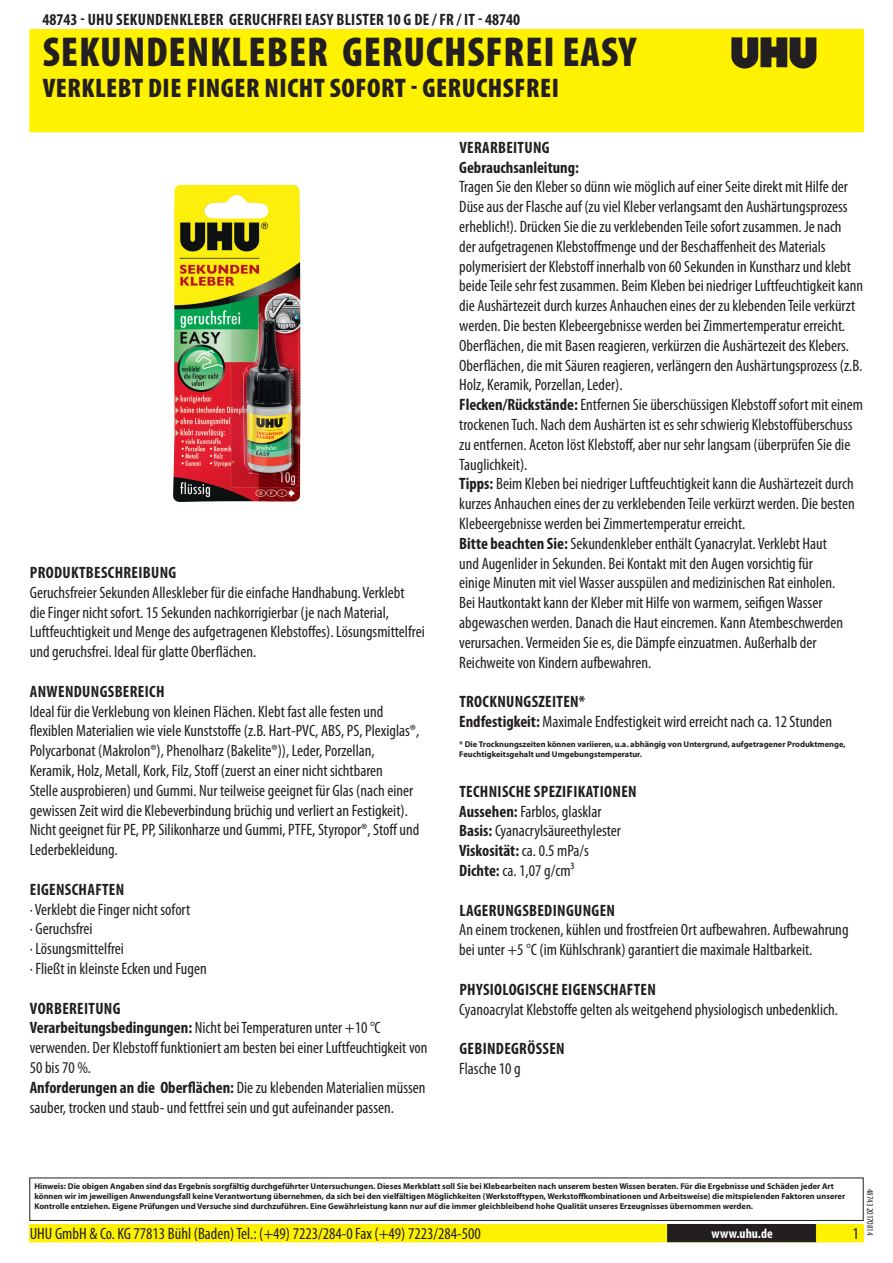
<style>
.page{position:relative;width:893px;height:1263px;background:#fff}
.page>*{position:absolute;margin:0;border:0;box-sizing:border-box;transform-origin:0 0}
.PageHeaderBlack{font:900 condensed 42px "Myriad Pro";letter-spacing:.02em;color:#231f20}
.PageSubheaderBlack{font:900 condensed 27px "Myriad Pro";letter-spacing:.02em;color:#231f20}
.Regular{font:condensed 16.5px/19.8px "Myriad Pro";color:#231f20}
.TOCItem{font:700 condensed 16.5px "Myriad Pro";letter-spacing:.02em;color:#231f20}
.ContactDataBlack{font:condensed 16.5px "Myriad Pro";color:#231f20}
.Regular-2{font:700 condensed 16.5px "Myriad Pro";color:#231f20}
.URL{font:700 condensed 13.5px "Myriad Pro";color:#fff}
.Revisie{font:condensed 9px "Myriad Pro";color:#231f20}
.Disclaimer{font:700 8.4px/10.1px "Myriad Pro";color:#231f20}
.s1{font-weight:700}
.s2{font-weight:400}
</style>
<div class="page">
<div style="left:30px;top:30px;width:833px;height:102px;background:#fff200"></div>
<svg style="left:731px;top:37px;width:85px;height:32px"></svg>
<div style="left:29px;top:1177px;width:835px;height:44px;border:1px solid #231f20"></div>
<div style="left:30px;top:1225px;width:833px;height:17px;background:#fff200"></div>
<div style="left:29px;top:1224px;width:835px;height:18px;border:1px solid #fff200"></div>
<div style="left:668px;top:1225px;width:148px;height:17px;background:#231f20"></div>
<div style="left:667px;top:1224px;width:150px;height:18px;border:1px solid #231f20"></div>
<img style="left:173px;top:185px;width:128px;height:317px">
<p class="TOCItem" style="left:43px;top:9px;width:479px">48743 - UHU SEKUNDENKLEBER GERUCHFREI EASY BLISTER 10 G DE / FR / IT - 48740</p>
<p class="PageHeaderBlack" style="left:43px;top:25px;width:595px">SEKUNDENKLEBER GERUCHSFREI EASY</p>
<p class="PageSubheaderBlack" style="left:43px;top:70px;width:27px">VERKLEB</p>
<p class="PageSubheaderBlack" style="left:132px;top:70px;width:428px">T DIE FINGER NICHT SOFORT - GERUCHSFREI</p>
<p class="TOCItem" style="left:30px;top:562px;width:148px">PRODUKTBESCHREIBUNG</p>
<p class="Regular" style="left:30px;top:582px;width:396px">Geruchsfreier Sekunden Alleskleber für die einfache Handhabung. Verklebt<br>die Finger nicht sofort. 1 5 Sekunden nachkorrigierbar (je nach Material, Luftfeuchtigkeit und Menge des aufgetragenen Klebstoffes). Lösungsmittelfrei und geruchsfrei. Ideal für glatte Oberflächen.</p>
<p class="TOCItem" style="left:30px;top:681px;width:38px">ANWENDUN</p>
<p class="TOCItem" style="left:100px;top:681px;width:17px">GSBERE</p>
<p class="TOCItem" style="left:145px;top:681px;width:19px">ICH</p>
<p class="Regular" style="left:30px;top:701px;width:391px">Ideal für die Verklebung von kleinen Flächen. Klebt fast alle festen und flexiblen Materialien wie viele Kunststoffe (z.B. Hart-PVC, ABS, PS, Plexiglas®, Polycarbonat (Makrolon®), Phenolharz (Bakelite®)), Leder, Porzellan, Keramik, Holz, Metall, Kork, Filz, Stoff (zuerst an einer nicht sichtbaren<br>Stelle ausprobieren) und Gummi. Nur teilweise geeignet für Glas (nach einer gewissen Zeit wird die Klebeverbindung brüchig und verliert an Festigkeit).<br>Nicht geeignet für PE, PP, Silikonharze und Gummi, PTFE, Styropor®, Stoff und Lederbekleidung.</p>
<p class="TOCItem" style="left:30px;top:879px;width:87px">EIGENSCHAFTEN</p>
<p class="Regular" style="left:30px;top:899px;width:178px">· Verklebt die Finger nicht sofort<br>· Geruchsfrei<br>· Lösungsmittelfrei<br>· Fließt in kleinste Ecken und Fugen</p>
<p class="TOCItem" style="left:30px;top:998px;width:25px">VORBERE</p>
<p class="TOCItem" style="left:84px;top:998px;width:38px">ITUNG</p>
<p class="Regular" style="left:30px;top:1018px;width:399px"><span class="s1">VERARBEITUNGSBEDINGUNGEN:</span> Nicht bei Temperaturen unter +1 0 °C verwenden. Der Klebstoff funktioniert am besten bei einer Luftfeuchtigkeit von<br>50 bis 70 %.</p>
<p class="Regular" style="left:30px;top:1077px;width:397px"><span class="s1">ANFORDERUNGEN AN DIE OBERFLÄCHEN:</span> Die zu klebenden Materialien müssen sauber, trocken und staub- und fettfrei sein und gut aufeinander passen.</p>
<p class="TOCItem" style="left:459px;top:137px;width:17px">VERARBE</p>
<p class="TOCItem" style="left:513px;top:137px;width:38px">ITUNG</p>
<p class="Regular-2" style="left:459px;top:157px;width:121px">GEBRAUCHSANLEITUNG:</p>
<p class="Regular" style="left:459px;top:177px;width:405px">Tragen Sie den Kleber so dünn wie möglich auf einer Seite direkt mit Hilfe der Düse aus der Flasche auf (zu viel Kleber verlangsamt den Aushärtungsprozess erheblich!). Drücken Sie die zu verklebenden Teile sofort zusammen. Je nach<br>der aufgetragenen Klebstoffmenge und der Beschaffenheit des Materials polymerisiert der Klebstoff innerhalb von 60 Sekunden in Kunstharz und klebt beide Teile sehr fest zusammen. Beim Kleben bei niedriger Luftfeuchtigkeit kann die Aushärtezeit durch kurzes Anhauchen eines der zu klebenden Teile verkürzt werden. Die besten Klebeergebnisse werden bei Zimmertemperatur erreicht.<br>Oberflächen, die mit Basen reagieren, verkürzen die Aushärtezeit des Klebers.<br>Oberflächen, die mit Säuren reagieren, verlängern den Aushärtungsprozess (z.B.<br>Holz, Keramik, Porzellan, Leder).</p>
<p class="Regular" style="left:459px;top:395px;width:405px"><span class="s1">FLECKEN/RÜCKSTÄNDE:</span> Entfernen Sie überschüssigen Klebstoff sofort mit einem trockenen Tuch. Nach dem Aushärten ist es sehr schwierig Klebstoffüberschuss zu entfernen. Aceton löst Klebstoff, aber nur sehr langsam (überprüfen Sie die Tauglichkeit).</p>
<p class="Regular" style="left:459px;top:474px;width:397px;text-align:justify"><span class="s1">TIPPS:</span> Beim Kleben bei niedriger Luftfeuchtigkeit kann die Aushärtezeit durch kurzes Anhauchen eines der zu verklebenden Teile verkürzt werden. Die besten Klebeergebnisse werden bei Zimmertemperatur erreicht.</p>
<p class="Regular" style="left:459px;top:533px;width:385px"><span class="s1">BITTE BEACHTEN SIE:</span> Sekundenkleber enthält Cyanacrylat. Verklebt Haut und Augenlider in Sekunden. Bei Kontakt mit den Augen vorsichtig für einige Minuten mit viel Wasser ausspülen and medizinischen Rat einholen.<br>Bei Hautkontakt kann der Kleber mit Hilfe von warmem, seifigen Wasser abgewaschen werden. Danach die Haut eincremen. Kann Atembeschwerden verursachen. Vermeiden Sie es, die Dämpfe einzuatmen. Außerhalb der Reichweite von Kindern aufbewahren.</p>
<p class="TOCItem" style="left:459px;top:691px;width:39px">TROCKNUN</p>
<p class="TOCItem" style="left:524px;top:691px;width:63px">GSZEITEN*</p>
<p class="Regular" style="left:459px;top:711px;width:374px"><span class="s1">ENDFESTIGKEIT:</span> Maximale Endfestigkeit wird erreicht nach ca. 1 2 Stunden</p>
<p class="Disclaimer" style="left:459px;top:739px;width:388px">* Die Trocknungszeiten können variieren, u.a. abhängig von Untergrund, aufgetragener Produktmenge,<br>Feuchtigkeitsgehalt und Umgebungstemperatur.</p>
<p class="TOCItem" style="left:459px;top:781px;width:162px">TECHN ISCHE SPEZIFIKATIONEN</p>
<p class="Regular" style="left:459px;top:801px;width:144px"><span class="s1">AUSSEHEN:</span> Farblos, glasklar</p>
<p class="Regular" style="left:459px;top:821px;width:163px"><span class="s1">BASIS:</span> Cyanacrylsäureethylester</p>
<p class="Regular-2" style="left:459px;top:840px;width:131px">VISKOSITÄT: <span class="s2">ca. 0.5 mPa/s</span></p>
<p class="Regular" style="left:459px;top:860px;width:117px"><span class="s1">DICHTE:</span> ca. 1 ,07 g/cm³</p>
<p class="TOCItem" style="left:459px;top:900px;width:31px">LAGERUN</p>
<p class="TOCItem" style="left:514px;top:900px;width:17px">GSBED</p>
<p class="TOCItem" style="left:553px;top:900px;width:55px">INGUNGEN</p>
<p class="Regular" style="left:459px;top:920px;width:391px">An einem trockenen, kühlen und frostfreien Ort aufbewahren. Aufbewahrung bei unter +5 °C (im Kühlschrank) garantiert die maximale Haltbarkeit.</p>
<p class="TOCItem" style="left:459px;top:979px;width:189px">PHYSIOLOGISCHE EIGENSCHAFTEN</p>
<p class="Regular" style="left:459px;top:999px;width:380px">Cyanoacrylat Klebstoffe gelten als weitgehend physiologisch unbedenklich.</p>
<p class="TOCItem" style="left:459px;top:1038px;width:85px">GEBINDEGRÖSSEN</p>
<p class="Regular" style="left:459px;top:1058px;width:63px">Flasche 1 0 g</p>
<p class="Disclaimer" style="left:34px;top:1181px;width:812px">Hinweis: Die obigen Angaben sind das Ergebnis sorgfältig durchgeführter Untersuchungen. Dieses Merkblatt soll Sie bei Klebearbeiten nach unserem besten Wissen beraten. Für die Ergebnisse und Schäden jeder Art können wir im jeweiligen Anwendungsfall keine Verantwortung übernehmen, da sich bei den vielfältigen Möglichkeiten (Werkstofftypen, Werkstoffkombinationen und Arbeitsweise) die mitspielenden Faktoren unserer<br>Kontrolle entziehen. Eigene Prüfungen und Versuche sind durchzuführen. Eine Gewährleistung kann nur auf die immer gleichbleibend hohe Qualität unseres Erzeugnisses übernommen werden.</p>
<p class="ContactDataBlack" style="left:30px;top:1224px;width:453px">UHU GmbH &amp; Co. KG 7781 3 Bühl (Baden) Tel.: (+49) 7223/284-0 Fax (+49) 7223/284-500</p>
<p class="URL" style="left:711px;top:1225px;width:63px">WWW.UHU.DE</p>
<p class="Revisie" style="left:875px;top:1189px;width:48px;rotate:90deg">48743 201 7081 4</p>
</div>
